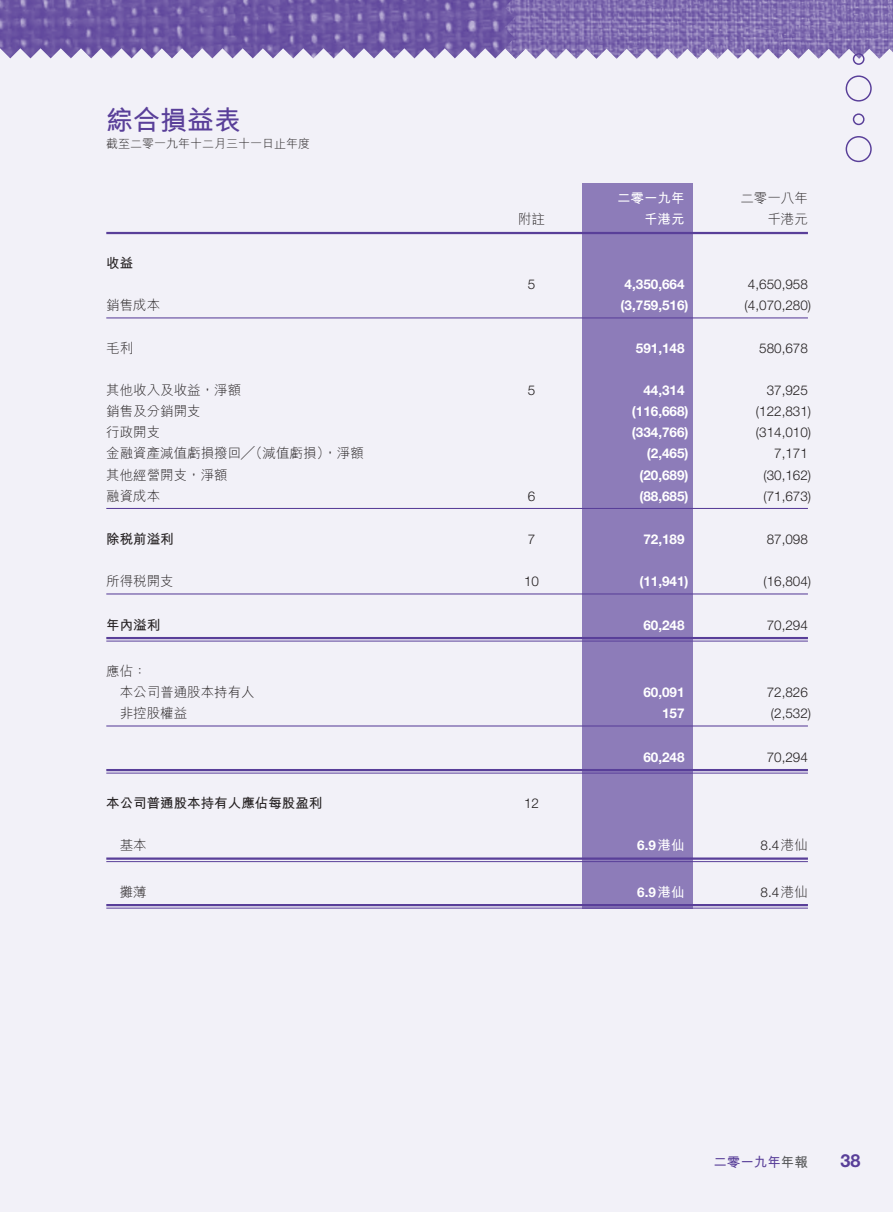
<style>
.page{position:relative;width:893px;height:1212px;background:#f2f1f8}
.page>*{position:absolute;margin:0;border:0;box-sizing:border-box;transform-origin:0 0}
.t1{font:700 27px "M Hei HK";color:#593f99}
.t2{font:700 18px "Helvetica Neue LT Std";color:#593f99}
.t3{font:300 13.5px "Helvetica Neue LT Std";color:#231f20}
.t4{font:700 13.5px "Helvetica Neue LT Std";color:#fff}
.t5{font:300 13.5px "M Hei HK";color:#231f20}
.t6{font:700 13.5px "M Hei HK";color:#231f20}
.t7{font:700 13.5px "M Hei HK";color:#fff}
.t8{font:700 13.5px "M Hei HK";color:#593f99}
.t9{font:300 12px "M Hei HK";color:#231f20}
.s1{font-family:"M Hei HK"}
.s2{color:#57585a}
</style>
<div class="page">
<img style="left:1px;top:0;width:503px;height:58px">
<img style="left:0;top:0;width:1px;height:49px">
<img style="left:504px;top:0;width:389px;height:59px">
<svg style="left:845px;top:52px;width:27px;height:111px"></svg>
<div style="left:583px;top:183px;width:110px;height:725px;background:#8d7cb9"></div>
<hr style="left:106px;top:232px;width:702px;height:2px;background:#593f99">
<hr style="left:106px;top:317px;width:702px;height:1px;background:#593f99">
<hr style="left:106px;top:508px;width:702px;height:1px;background:#593f99">
<hr style="left:106px;top:593px;width:702px;height:1px;background:#593f99">
<hr style="left:106px;top:637px;width:702px;height:2px;background:#593f99">
<hr style="left:106px;top:641px;width:702px;height:1px;background:#593f99">
<hr style="left:106px;top:725px;width:702px;height:1px;background:#593f99">
<hr style="left:106px;top:769px;width:702px;height:2px;background:#593f99">
<hr style="left:106px;top:773px;width:702px;height:1px;background:#593f99">
<hr style="left:106px;top:857px;width:702px;height:3px;background:#593f99">
<hr style="left:106px;top:861px;width:702px;height:1px;background:#593f99">
<hr style="left:106px;top:904px;width:702px;height:2px;background:#593f99">
<hr style="left:106px;top:908px;width:702px;height:1px;background:#593f99">
<h1 class="t1" style="left:106px;top:101px;width:136px">綜合損益表</h1>
<p class="t9" style="left:106px;top:138px;width:205px">截至二零一九年十二月三十一日止年度</p>
<p class="t7" style="left:617px;top:189px;width:69px">二零一九年</p>
<p class="t5" style="left:740px;top:192px;width:69px">二零一八年</p>
<p class="t5" style="left:518px;top:213px;width:28px">附註</p>
<p class="t7" style="left:644px;top:210px;width:42px">千港元</p>
<p class="t5" style="left:767px;top:213px;width:42px">千港元</p>
<p class="t6" style="left:106px;top:253px;width:28px">收益</p>
<p class="t3" style="left:528px;top:276px;width:9px">5</p>
<p class="t4" style="left:625px;top:276px;width:62px">4,350,664</p>
<p class="t3" style="left:748px;top:276px;width:62px">4,650,958</p>
<p class="t5" style="left:106px;top:298px;width:55px">銷售成本</p>
<p class="t4" style="left:621px;top:297px;width:70px">)3,759,516(</p>
<p class="t3" style="left:745px;top:297px;width:68px">)4,070,280(</p>
<p class="t5" style="left:106px;top:342px;width:28px">毛利</p>
<p class="t4" style="left:636px;top:340px;width:50px">591,148</p>
<p class="t3" style="left:759px;top:340px;width:50px">580,678</p>
<p class="t5" style="left:106px;top:384px;width:136px">其他收入及收益，淨額</p>
<p class="t3" style="left:528px;top:382px;width:9px">5</p>
<p class="t4" style="left:643px;top:382px;width:43px">44,314</p>
<p class="t3" style="left:767px;top:382px;width:43px">37,925</p>
<p class="t5" style="left:106px;top:405px;width:96px">銷售及分銷開支</p>
<p class="t4" style="left:632px;top:403px;width:58px">)116,668(</p>
<p class="t3" style="left:756px;top:403px;width:57px">)122,831(</p>
<p class="t5" style="left:106px;top:426px;width:55px">行政開支</p>
<p class="t4" style="left:632px;top:424px;width:58px">)334,766(</p>
<p class="t3" style="left:756px;top:424px;width:57px">)314,010(</p>
<p class="t5" style="left:106px;top:447px;width:259px">金融資產減值虧損撥回╱（減值虧損，）淨額</p>
<p class="t4" style="left:647px;top:445px;width:43px">)2,465(</p>
<p class="t3" style="left:774px;top:445px;width:35px">7,171</p>
<p class="t5" style="left:106px;top:468px;width:123px">其他經營開支，淨額</p>
<p class="t4" style="left:639px;top:466px;width:51px">)20,689(</p>
<p class="t3" style="left:763px;top:466px;width:49px">)30,162(</p>
<p class="t5" style="left:106px;top:489px;width:55px">融資成本</p>
<p class="t3" style="left:528px;top:487px;width:9px">6</p>
<p class="t4" style="left:639px;top:487px;width:51px">)88,685(</p>
<p class="t3" style="left:763px;top:487px;width:49px">)71,673(</p>
<p class="t6" style="left:106px;top:529px;width:69px">除稅前溢利</p>
<p class="t3" style="left:528px;top:531px;width:9px">7</p>
<p class="t4" style="left:643px;top:531px;width:43px">72,189</p>
<p class="t3" style="left:767px;top:531px;width:43px">87,098</p>
<p class="t5" style="left:106px;top:574px;width:69px">所得稅開支</p>
<p class="t3" style="left:524px;top:573px;width:17px">10</p>
<p class="t4" style="left:639px;top:573px;width:51px">)11,941(</p>
<p class="t3" style="left:763px;top:573px;width:49px">)16,804(</p>
<p class="t6" style="left:106px;top:615px;width:55px">年內溢利</p>
<p class="t5" style="left:106px;top:664px;width:42px">應佔：</p>
<p class="t4" style="left:643px;top:616px;width:43px">60,248</p>
<p class="t3" style="left:767px;top:616px;width:43px">70,294</p>
<p class="t5" style="left:120px;top:685px;width:136px">本公司普通股本持有人</p>
<p class="t4" style="left:643px;top:684px;width:43px">60,091</p>
<p class="t3" style="left:767px;top:684px;width:43px">72,826</p>
<p class="t5" style="left:120px;top:706px;width:69px">非控股權益</p>
<p class="t4" style="left:662px;top:705px;width:24px">157</p>
<p class="t3" style="left:771px;top:705px;width:42px">)2,532(</p>
<p class="t4" style="left:643px;top:748px;width:43px">60,248</p>
<p class="t3" style="left:767px;top:748px;width:43px">70,294</p>
<p class="t6" style="left:106px;top:793px;width:217px">本公司普通股本持有人應佔每股盈利</p>
<p class="t3" style="left:524px;top:795px;width:17px">12</p>
<p class="t5" style="left:120px;top:838px;width:28px">基本</p>
<p class="t4" style="left:637px;top:837px;width:49px">6.9 <span class="s1">港仙</span></p>
<p class="t3" style="left:760px;top:837px;width:49px">8.4 <span class="s1">港仙</span></p>
<p class="t5" style="left:120px;top:885px;width:28px">攤薄</p>
<p class="t4" style="left:637px;top:883px;width:49px">6.9 <span class="s1">港仙</span></p>
<p class="t3" style="left:760px;top:883px;width:49px">8.4 <span class="s1">港仙</span></p>
<p class="t8" style="left:713px;top:1152px;width:96px">二零一九年<span class="s2">年報</span></p>
<h2 class="t2" style="left:840px;top:1149px;width:21px">38</h2>
</div>
